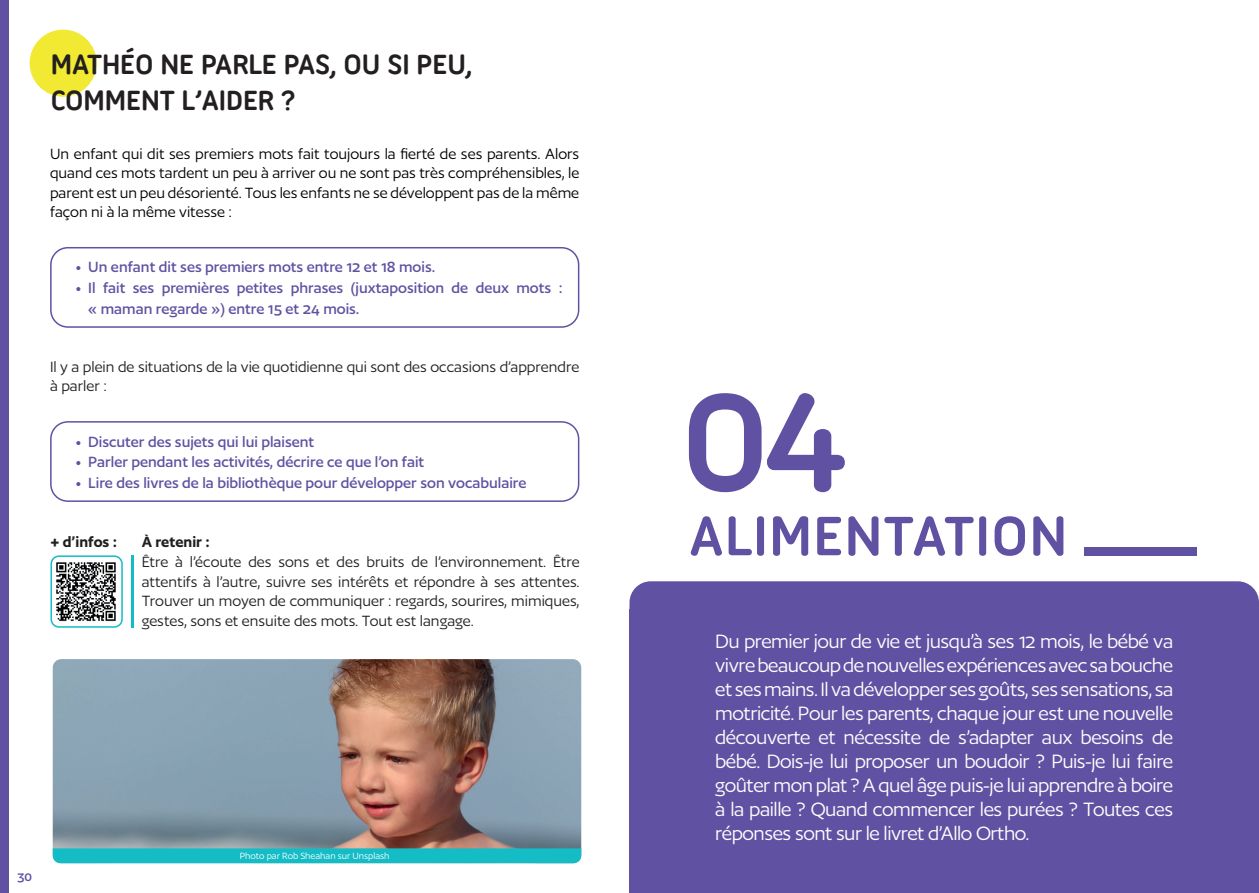
<style>
.page{position:relative;width:1259px;height:893px;background:#fff}
.page>*{position:absolute;margin:0;border:0;box-sizing:border-box;transform-origin:0 0}
.t1{font:700 150px "Ubuntu Titling";color:#6151a2}
.t2{font:700 60px "Ubuntu Titling";color:#6151a2}
.t3{font:700 30px/36px "Ubuntu Titling";letter-spacing:-.025em;color:#231f20}
.t4{font:22.5px/24px "Author";letter-spacing:-.02em;color:#fff;text-align:justify}
.t5{font:17.25px/19.5px "Author";color:#231f20}
.t6{font:500 17.25px/20.7px "Author";color:#6151a2}
.t7{font:17.25px/19.5px "Author";color:#000001;text-align:justify}
.t8{font:600 17.25px "Author";color:#231f20}
.t9{font:500 15px "Author";color:#6151a2}
.t10{font:10.5px "Author";color:#fff}
</style>
<div class="page">
<div style="left:0;top:0;width:9px;height:893px;background:#6151a2"></div>
<div style="left:30px;top:30px;width:66px;height:66px;background:#f1e932;border-radius:50%"></div>
<div style="left:50px;top:247px;width:529px;height:81px;border:2px solid #6151a2;border-radius:17px"></div>
<div style="left:50px;top:421px;width:529px;height:81px;border:2px solid #6151a2;border-radius:17px"></div>
<div style="left:629px;top:581px;width:630px;height:312px;background:#6151a2"></div>
<div style="left:1084px;top:547px;width:112px;height:8px;background:#6151a2"></div>
<img style="left:53px;top:659px;width:528px;height:189px">
<div style="left:53px;top:848px;width:528px;height:15px;background:#14bcc6"></div>
<div style="left:50px;top:555px;width:73px;height:73px;border:2px solid #14bcc6;border-radius:8px"></div>
<img style="left:56px;top:562px;width:60px;height:59px">
<hr style="left:131px;top:555px;width:2px;height:73px;background:#14bcc6">
<h3 class="t3" style="left:50px;top:46px;width:424px">MATHÉO NE PARLE PAS, OU SI PEU,<br>COMMENT L’AIDER ?</h3>
<p class="t7" style="left:50px;top:144px;width:531px">Un enfant qui dit ses premiers mots fait toujours la fierté de ses parents. Alors quand ces mots tardent un peu à arriver ou ne sont pas très compréhensibles, le parent est un peu désorienté. Tous les enfants ne se développent pas de la même façon ni à la même vitesse :</p>
<p class="t6" style="left:75px;top:257px;width:361px">• Un enfant dit ses premiers mots entre 12 et 18 mois.</p>
<p class="t6" style="left:88px;top:277px;width:476px;text-indent:-13px">• Il fait ses premières petites phrases (juxtaposition de deux mots : « maman regarde ») entre 15 et 24 mois.</p>
<p class="t5" style="left:50px;top:357px;width:531px">Il y a plein de situations de la vie quotidienne qui sont des occasions d’apprendre à parler :</p>
<p class="t6" style="left:75px;top:431px;width:240px">• Discuter des sujets qui lui plaisent</p>
<p class="t6" style="left:75px;top:452px;width:350px">• Parler pendant les activités, décrire ce que l’on fait</p>
<p class="t6" style="left:75px;top:472px;width:452px">• Lire des livres de la bibliothèque pour développer son vocabulaire</p>
<p class="t8" style="left:50px;top:533px;width:68px">+ d’infos :</p>
<p class="t8" style="left:142px;top:533px;width:70px">À retenir :</p>
<p class="t5" style="left:142px;top:552px;width:439px;text-align:justify">Être à l’écoute des sons et des bruits de l’environnement. Être attentifs à l’autre, suivre ses intérêts et répondre à ses attentes.<br>Trouver un moyen de communiquer : regards, sourires, mimiques, gestes, sons et ensuite des mots. Tout est langage.</p>
<p class="t9" style="left:17px;top:869px;width:17px">30</p>
<p class="t10" style="left:240px;top:850px;width:151px">Photo par Rob Sheahan sur Unsplash</p>
<h1 class="t1" style="left:679px;top:355px;width:172px">04</h1>
<h2 class="t2" style="left:688px;top:501px;width:381px">ALIMENTATION</h2>
<p class="t4" style="left:715px;top:629px;width:459px">Du premier jour de vie et jusqu’à ses 12 mois, le bébé va vivre beaucoup de nouvelles expériences avec sa bouche et ses mains. Il va développer ses goûts, ses sensations, sa motricité. Pour les parents, chaque jour est une nouvelle découverte et nécessite de s’adapter aux besoins de bébé. Dois-je lui proposer un boudoir ? Puis-je lui faire goûter mon plat ? A quel âge puis-je lui apprendre à boire à la paille ? Quand commencer les purées ? Toutes ces réponses sont sur le livret d’Allo Ortho.</p>
</div>
